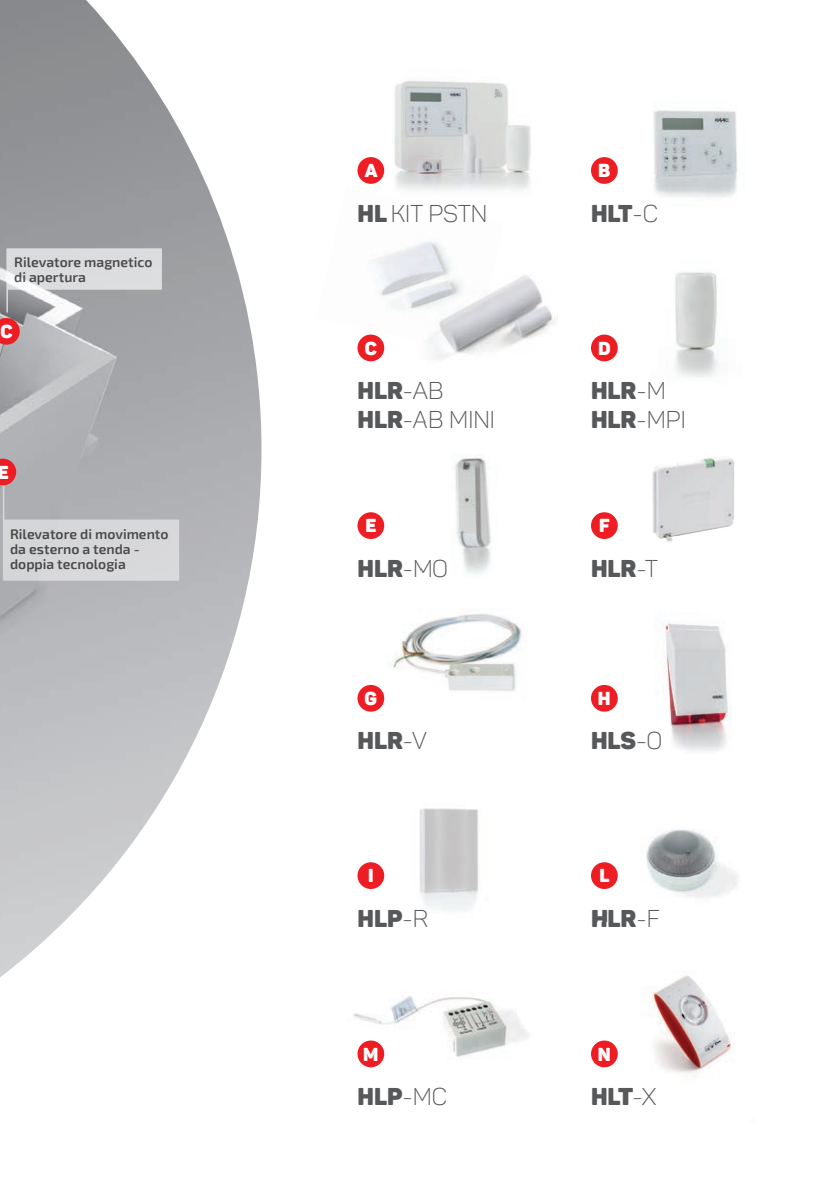
<style>
.page{position:relative;width:840px;height:1191px;background:#fff}
.page>*{position:absolute;margin:0;border:0;box-sizing:border-box;transform-origin:0 0}
.t1{font:24px "Panton Black Caps";color:#57585a}
.t2{font:24px "Panton Light Caps";color:#57585a}
.t3{font:18.6px "Panton Black Caps";color:#fff}
.t4{font:600 14px/15px "Exo 2";color:#57585a}
.s1{font-family:"Panton Black Caps"}
.s2{font-family:"Panton Light Caps"}
</style>
<div class="page">
<img style="left:362px;top:80px;width:169px;height:111px">
<img style="left:0;top:0;width:261px;height:977px">
<svg style="left:0;top:458px;width:179px;height:123px;background:#c2c0c2"></svg>
<svg style="left:0;top:248px;width:162px;height:97px;background:#c1bbbd"></svg>
<img style="left:595px;top:272px;width:123px;height:105px">
<div style="left:357px;top:157px;width:27px;height:27px;background:#ee1d23;border-radius:50%"></div>
<div style="left:590px;top:334px;width:27px;height:27px;background:#ee1d23;border-radius:50%"></div>
<div style="left:357px;top:334px;width:27px;height:27px;background:#ee1d23;border-radius:50%"></div>
<div style="left:357px;top:512px;width:27px;height:27px;background:#ee1d23;border-radius:50%"></div>
<div style="left:590px;top:512px;width:27px;height:27px;background:#ee1d23;border-radius:50%"></div>
<div style="left:590px;top:1040px;width:27px;height:27px;background:#ee1d23;border-radius:50%"></div>
<svg style="left:590px;top:862px;width:27px;height:27px"></svg>
<img style="left:651px;top:975px;width:83px;height:104px">
<img style="left:594px;top:829px;width:143px;height:69px">
<img style="left:455px;top:454px;width:36px;height:121px">
<div style="left:590px;top:685px;width:27px;height:26px;background:#ee1d23;border-radius:50%"></div>
<div style="left:357px;top:685px;width:27px;height:26px;background:#ee1d23;border-radius:50%"></div>
<img style="left:357px;top:808px;width:122px;height:102px">
<img style="left:655px;top:621px;width:77px;height:130px">
<img style="left:591px;top:110px;width:147px;height:87px">
<img style="left:433px;top:275px;width:125px;height:85px">
<img style="left:357px;top:187px;width:146px;height:166px">
<img style="left:354px;top:995px;width:175px;height:73px">
<img style="left:393px;top:613px;width:129px;height:78px">
<img style="left:617px;top:457px;width:117px;height:86px">
<p class="t4" style="left:14px;top:254px;width:140px">Rilevatore magnetico di apertura</p>
<h2 class="t3" style="left:0;top:319px;width:14px">C</h2>
<h2 class="t3" style="left:-3px;top:460px;width:12px">E</h2>
<p class="t4" style="left:10px;top:527px;width:160px">Rilevatore di movimento da esterno a tenda - doppia tecnologia</p>
<h2 class="t3" style="left:364px;top:158px;width:14px">A</h2>
<h2 class="t3" style="left:598px;top:158px;width:14px">B</h2>
<h1 class="t2" style="left:357px;top:199px;width:131px"><span class="s1">HL</span> KIT PSTN</h1>
<h1 class="t1" style="left:590px;top:198px;width:68px">HLT<span class="s2">-C</span></h1>
<h2 class="t3" style="left:364px;top:336px;width:14px">C</h2>
<h2 class="t3" style="left:597px;top:336px;width:14px">D</h2>
<h1 class="t1" style="left:357px;top:375px;width:87px">HLR<span class="s2">-AB</span></h1>
<h1 class="t2" style="left:357px;top:405px;width:139px"><span class="s1">HLR</span>-AB MINI</h1>
<h1 class="t1" style="left:590px;top:375px;width:76px">HLR<span class="s2">-M</span></h1>
<h1 class="t2" style="left:590px;top:405px;width:96px"><span class="s1">HLR</span>-MPI</h1>
<h2 class="t3" style="left:365px;top:513px;width:12px">E</h2>
<h2 class="t3" style="left:599px;top:513px;width:12px">F</h2>
<h1 class="t1" style="left:357px;top:553px;width:92px">HLR<span class="s2">-MO</span></h1>
<h1 class="t1" style="left:590px;top:553px;width:69px">HLR<span class="s2">-T</span></h1>
<h2 class="t3" style="left:364px;top:686px;width:14px">G</h2>
<h2 class="t3" style="left:597px;top:686px;width:14px">H</h2>
<h1 class="t1" style="left:357px;top:725px;width:71px">HLR<span class="s2">-V</span></h1>
<h1 class="t1" style="left:590px;top:725px;width:73px">HLS<span class="s2">-O</span></h1>
<h2 class="t3" style="left:368px;top:863px;width:7px">I</h2>
<h2 class="t3" style="left:599px;top:863px;width:12px">L</h2>
<h1 class="t1" style="left:357px;top:903px;width:72px">HLP<span class="s2">-R</span></h1>
<h1 class="t1" style="left:590px;top:903px;width:70px">HLR<span class="s2">-F</span></h1>
<h2 class="t3" style="left:363px;top:1042px;width:17px">M</h2>
<h2 class="t3" style="left:597px;top:1042px;width:14px">N</h2>
<h1 class="t1" style="left:357px;top:1081px;width:91px">HLP<span class="s2">-MC</span></h1>
<h1 class="t1" style="left:590px;top:1081px;width:67px">HLT<span class="s2">-X</span></h1>
</div>
